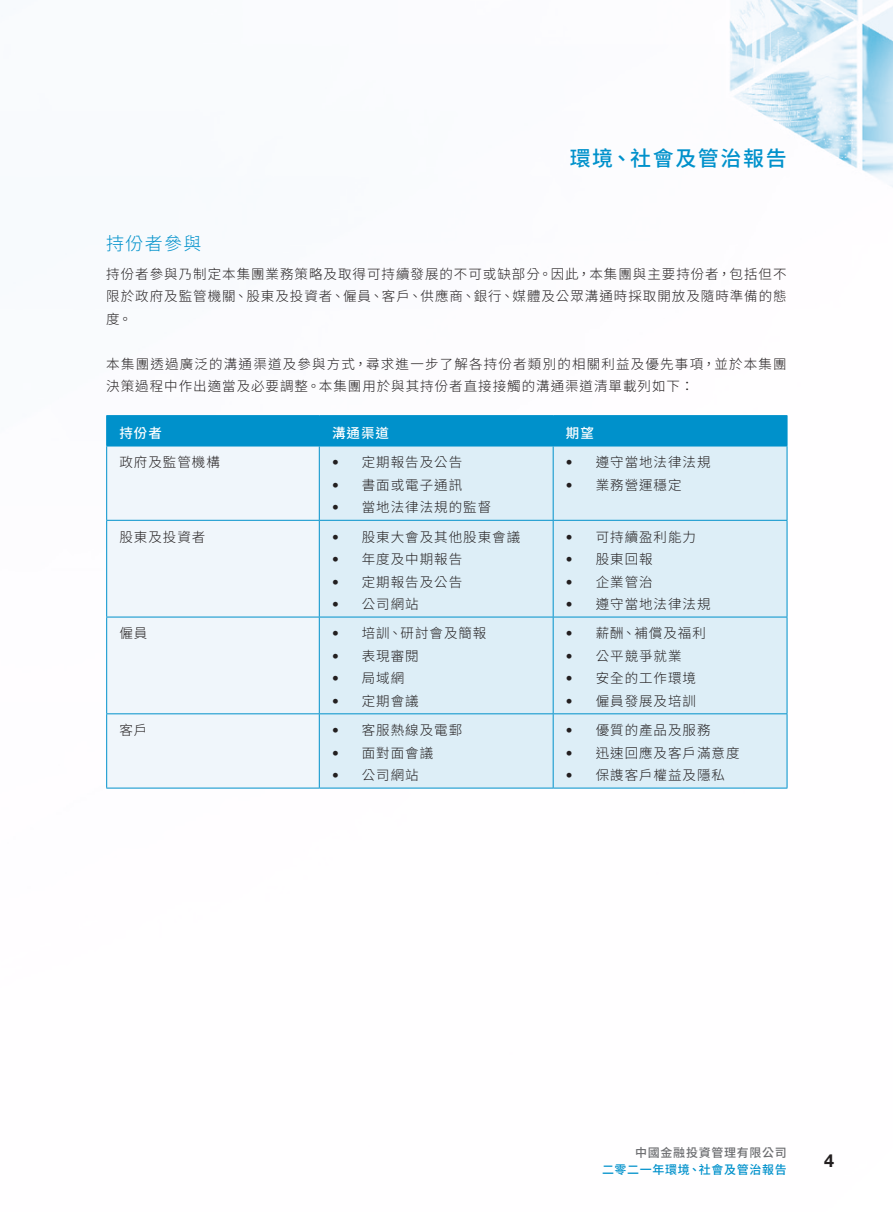
<style>
.page{position:relative;width:893px;height:1212px;background:#fff}
.page>*{position:absolute;margin:0;border:0;box-sizing:border-box;transform-origin:0 0}
.t1{font:500 21px "Source Han Sans TC";letter-spacing:.075em;color:#0091cb}
.Heading_1{font:300 18px "Source Han Sans TC";letter-spacing:.075em;color:#0091cb}
.t2{font:700 18px "Helvetica Neue LT Std";color:#231f20}
.Body_Text{font:300 13.5px/22.5px "Source Han Sans TC";letter-spacing:.075em;color:#231f20;text-align:justify}
.Body_Text-2{font:300 13.5px "Helvetica Neue LT Std";color:#231f20}
.Body_Text-3{font:500 13.5px "Source Han Sans TC";letter-spacing:.075em;color:#fff}
.t3{font:500 12px "Source Han Sans TC";letter-spacing:.055em;color:#0091cb}
.t4{font:500 12px "Source Han Sans TC";letter-spacing:.055em;color:#6c6d70}
</style>
<div class="page">
<img style="left:729px;top:0;width:164px;height:789px">
<div style="left:107px;top:416px;width:680px;height:30px;background:#0091cb"></div>
<div style="left:107px;top:447px;width:212px;height:341px;background:#f0f6fb"></div>
<div style="left:320px;top:447px;width:467px;height:341px;background:#ddeef7"></div>
<hr style="left:106px;top:446px;width:1px;height:74px;background:#0091cb">
<hr style="left:319px;top:446px;width:1px;height:74px;background:#0091cb">
<hr style="left:553px;top:446px;width:1px;height:74px;background:#0091cb">
<hr style="left:787px;top:446px;width:1px;height:74px;background:#0091cb">
<hr style="left:106px;top:520px;width:213px;height:1px;background:#0091cb">
<hr style="left:106px;top:521px;width:1px;height:96px;background:#0091cb">
<hr style="left:319px;top:520px;width:234px;height:1px;background:#0091cb">
<hr style="left:319px;top:521px;width:1px;height:96px;background:#0091cb">
<hr style="left:553px;top:520px;width:234px;height:1px;background:#0091cb">
<hr style="left:553px;top:521px;width:1px;height:96px;background:#0091cb">
<hr style="left:787px;top:521px;width:1px;height:96px;background:#0091cb">
<hr style="left:106px;top:617px;width:213px;height:1px;background:#0091cb">
<hr style="left:106px;top:617px;width:1px;height:96px;background:#0091cb">
<hr style="left:319px;top:617px;width:234px;height:1px;background:#0091cb">
<hr style="left:319px;top:617px;width:1px;height:96px;background:#0091cb">
<hr style="left:553px;top:617px;width:234px;height:1px;background:#0091cb">
<hr style="left:553px;top:617px;width:1px;height:96px;background:#0091cb">
<hr style="left:787px;top:617px;width:1px;height:96px;background:#0091cb">
<hr style="left:106px;top:713px;width:213px;height:1px;background:#0091cb">
<hr style="left:106px;top:714px;width:1px;height:74px;background:#0091cb">
<hr style="left:319px;top:713px;width:234px;height:1px;background:#0091cb">
<hr style="left:319px;top:714px;width:1px;height:74px;background:#0091cb">
<hr style="left:553px;top:713px;width:234px;height:1px;background:#0091cb">
<hr style="left:553px;top:714px;width:1px;height:74px;background:#0091cb">
<hr style="left:787px;top:714px;width:1px;height:74px;background:#0091cb">
<hr style="left:106px;top:415px;width:213px;height:1px;background:#0091cb">
<hr style="left:106px;top:416px;width:1px;height:30px;background:#0091cb">
<hr style="left:319px;top:415px;width:234px;height:1px;background:#0091cb">
<hr style="left:319px;top:416px;width:1px;height:30px;background:#0091cb">
<hr style="left:553px;top:415px;width:234px;height:1px;background:#0091cb">
<hr style="left:553px;top:416px;width:1px;height:30px;background:#0091cb">
<hr style="left:787px;top:416px;width:1px;height:30px;background:#0091cb">
<hr style="left:106px;top:446px;width:213px;height:1px;background:#0091cb">
<hr style="left:319px;top:446px;width:234px;height:1px;background:#0091cb">
<hr style="left:553px;top:446px;width:234px;height:1px;background:#0091cb">
<hr style="left:106px;top:788px;width:213px;height:1px;background:#0091cb">
<hr style="left:319px;top:788px;width:234px;height:1px;background:#0091cb">
<hr style="left:553px;top:788px;width:234px;height:1px;background:#0091cb">
<h1 class="t1" style="left:570px;top:146px;width:219px">環境、社會及管治報告</h1>
<p class="Heading_1" style="left:106px;top:233px;width:97px">持份者參與</p>
<p class="Body_Text" style="left:106px;top:263px;width:682px">持份者參與乃制定本集團業務策略及取得可持續發展的不可或缺部分。因此，本集團與主要持份者，包括但不限於政府及監管機關、股東及投資者、僱員、客戶、供應商、銀行、媒體及公眾溝通時採取開放及隨時準備的態度。</p>
<p class="Body_Text" style="left:106px;top:353px;width:682px">本集團透過廣泛的溝通渠道及參與方式，尋求進一步了解各持份者類別的相關利益及優先事項，並於本集團決策過程中作出適當及必要調整。本集團用於與其持份者直接接觸的溝通渠道清單載列如下：</p>
<p class="Body_Text-3" style="left:566px;top:425px;width:29px">期望</p>
<p class="Body_Text-3" style="left:332px;top:425px;width:58px">溝通渠道</p>
<p class="Body_Text-3" style="left:119px;top:425px;width:44px">持份者</p>
<p class="Body_Text" style="left:119px;top:451px;width:102px">政府及監管機構</p>
<p class="Body_Text-2" style="left:332px;top:454px;width:8px">•</p>
<p class="Body_Text" style="left:362px;top:451px;width:102px">定期報告及公告</p>
<p class="Body_Text-2" style="left:566px;top:454px;width:8px">•</p>
<p class="Body_Text" style="left:596px;top:451px;width:116px">遵守當地法律法規</p>
<p class="Body_Text-2" style="left:332px;top:477px;width:8px">•</p>
<p class="Body_Text" style="left:362px;top:474px;width:102px">書面或電子通訊</p>
<p class="Body_Text-2" style="left:566px;top:477px;width:8px">•</p>
<p class="Body_Text" style="left:596px;top:474px;width:87px">業務營運穩定</p>
<p class="Body_Text-2" style="left:332px;top:499px;width:8px">•</p>
<p class="Body_Text" style="left:362px;top:496px;width:131px">當地法律法規的監督</p>
<p class="Body_Text" style="left:119px;top:526px;width:87px">股東及投資者</p>
<p class="Body_Text-2" style="left:332px;top:528px;width:8px">•</p>
<p class="Body_Text" style="left:362px;top:526px;width:160px">股東大會及其他股東會議</p>
<p class="Body_Text-2" style="left:566px;top:528px;width:8px">•</p>
<p class="Body_Text" style="left:596px;top:526px;width:102px">可持續盈利能力</p>
<p class="Body_Text-2" style="left:332px;top:551px;width:8px">•</p>
<p class="Body_Text" style="left:362px;top:548px;width:102px">年度及中期報告</p>
<p class="Body_Text-2" style="left:566px;top:551px;width:8px">•</p>
<p class="Body_Text" style="left:596px;top:548px;width:58px">股東回報</p>
<p class="Body_Text-2" style="left:332px;top:573px;width:8px">•</p>
<p class="Body_Text" style="left:362px;top:571px;width:102px">定期報告及公告</p>
<p class="Body_Text-2" style="left:566px;top:573px;width:8px">•</p>
<p class="Body_Text" style="left:596px;top:571px;width:58px">企業管治</p>
<p class="Body_Text-2" style="left:332px;top:596px;width:8px">•</p>
<p class="Body_Text" style="left:362px;top:593px;width:58px">公司網站</p>
<p class="Body_Text-2" style="left:566px;top:596px;width:8px">•</p>
<p class="Body_Text" style="left:596px;top:593px;width:116px">遵守當地法律法規</p>
<p class="Body_Text" style="left:119px;top:622px;width:29px">僱員</p>
<p class="Body_Text-2" style="left:332px;top:625px;width:8px">•</p>
<p class="Body_Text" style="left:362px;top:622px;width:126px">培訓、研討會及簡報</p>
<p class="Body_Text-2" style="left:566px;top:625px;width:8px">•</p>
<p class="Body_Text" style="left:596px;top:622px;width:112px">薪酬、補償及福利</p>
<p class="Body_Text-2" style="left:332px;top:648px;width:8px">•</p>
<p class="Body_Text" style="left:362px;top:645px;width:58px">表現審閱</p>
<p class="Body_Text-2" style="left:566px;top:648px;width:8px">•</p>
<p class="Body_Text" style="left:596px;top:645px;width:87px">公平競爭就業</p>
<p class="Body_Text-2" style="left:332px;top:670px;width:8px">•</p>
<p class="Body_Text" style="left:362px;top:667px;width:44px">局域網</p>
<p class="Body_Text-2" style="left:566px;top:670px;width:8px">•</p>
<p class="Body_Text" style="left:596px;top:667px;width:102px">安全的工作環境</p>
<p class="Body_Text-2" style="left:332px;top:693px;width:8px">•</p>
<p class="Body_Text" style="left:362px;top:690px;width:58px">定期會議</p>
<p class="Body_Text-2" style="left:566px;top:693px;width:8px">•</p>
<p class="Body_Text" style="left:596px;top:690px;width:102px">僱員發展及培訓</p>
<p class="Body_Text" style="left:119px;top:719px;width:29px">客戶</p>
<p class="Body_Text-2" style="left:332px;top:722px;width:8px">•</p>
<p class="Body_Text" style="left:362px;top:719px;width:102px">客服熱線及電郵</p>
<p class="Body_Text-2" style="left:566px;top:722px;width:8px">•</p>
<p class="Body_Text" style="left:596px;top:719px;width:116px">優質的產品及服務</p>
<p class="Body_Text-2" style="left:332px;top:744px;width:8px">•</p>
<p class="Body_Text" style="left:362px;top:742px;width:73px">面對面會議</p>
<p class="Body_Text-2" style="left:566px;top:744px;width:8px">•</p>
<p class="Body_Text" style="left:596px;top:742px;width:145px">迅速回應及客戶滿意度</p>
<p class="Body_Text-2" style="left:332px;top:767px;width:8px">•</p>
<p class="Body_Text" style="left:362px;top:764px;width:58px">公司網站</p>
<p class="Body_Text-2" style="left:566px;top:767px;width:8px">•</p>
<p class="Body_Text" style="left:596px;top:764px;width:131px">保謢客戶權益及隱私</p>
<p class="t4" style="left:635px;top:1146px;width:153px">中國金融投資管理有限公司</p>
<p class="t3" style="left:602px;top:1162px;width:186px">二零二一年環境、社會及管治報告</p>
<h2 class="t2" style="left:824px;top:1149px;width:12px">4</h2>
</div>
